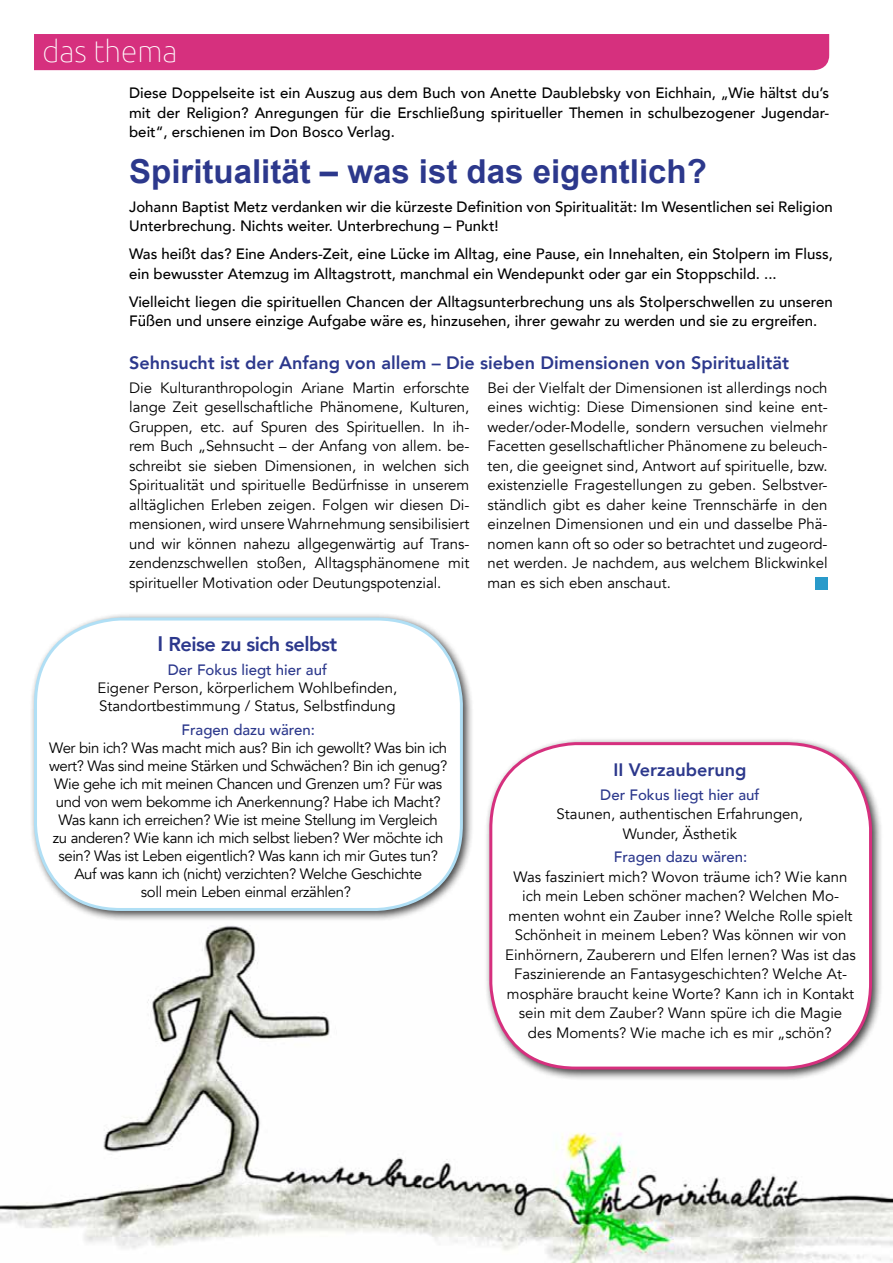
<style>
.page{position:relative;width:893px;height:1263px;background:#fff}
.page>*{position:absolute;margin:0;border:0;box-sizing:border-box;transform-origin:0 0}
.t1{font:700 33px "Arial";color:#2c388c}
.t2{font:100 30px "Ubuntu";color:#fff}
.t3{font:800 19.95px "Avenir";letter-spacing:-.025em;color:#2c388c}
.t4{font:800 18px "Avenir";color:#2c388c}
.t5{font:15px/19.5px "Avenir";color:#000;text-align:center}
.t6{font:500 15px/19.5px "Avenir";color:#000}
.t7{font:15px/18px "Avenir";letter-spacing:-.025em;color:#000;text-align:center}
.t8{font:500 15px "Avenir";color:#2c388c}
.s1{font-size:21px}
</style>
<div class="page">
<img style="left:0;top:925px;width:893px;height:338px">
<div style="left:34px;top:34px;width:795px;height:36px;background:#d6307e"></div>
<div style="left:29px;top:612px;width:445px;height:310px;background:#000;opacity:.75"></div>
<div style="left:36px;top:619px;width:425px;height:290px;background:#fff;border-radius:85px"></div>
<div style="left:34px;top:617px;width:429px;height:294px;border:3px solid #b0dff5;border-radius:85px"></div>
<div style="left:484px;top:737px;width:399px;height:344px;background:#000;opacity:.75"></div>
<div style="left:491px;top:744px;width:379px;height:324px;background:#fff;border-radius:85px"></div>
<div style="left:489px;top:742px;width:383px;height:327px;border:3px solid #d6307e;border-radius:85px"></div>
<div style="left:815px;top:577px;width:13px;height:13px;background:#299aca"></div>
<h2 class="t2" style="left:43px;top:31px;width:137px">das thema</h2>
<p class="t6" style="left:129px;top:83px;width:701px;text-align:justify">Diese Doppelseite ist ein Auszug aus dem Buch von Anette Daublebsky von Eichhain, „Wie hältst du’s mit der Religion? Anregungen für die Erschließung spiritueller Themen in schulbezogener Jugendar&shy;beit“, erschienen im Don Bosco Verlag.</p>
<h1 class="t1" style="left:129px;top:149px;width:579px">Spiritualität – was ist das eigentlich?</h1>
<p class="t6" style="left:129px;top:196px;width:705px">Johann Baptist Metz verdanken wir die kürzeste Definition von Spiritualität: Im Wesentlichen sei Religion<br>Unterbrechung. Nichts weiter. Unterbrechung – Punkt!</p>
<p class="t6" style="left:129px;top:243px;width:705px">Was heißt das? Eine Anders-Zeit, eine Lücke im Alltag, eine Pause, ein Innehalten, ein Stolpern im Fluss, ein bewusster Atemzug im Alltagstrott, manchmal ein Wendepunkt oder gar ein Stoppschild. ...</p>
<p class="t6" style="left:129px;top:291px;width:705px">Vielleicht liegen die spirituellen Chancen der Alltagsunterbrechung uns als Stolperschwellen zu unseren<br>Füßen und unsere einzige Aufgabe wäre es, hinzusehen, ihrer gewahr zu werden und sie zu ergreifen.</p>
<p class="t4" style="left:129px;top:349px;width:662px">Sehnsucht ist der Anfang von allem – Die sieben Dimensionen von Spiritualität</p>
<p class="t5" style="left:129px;top:378px;width:342px;text-align:justify">Die Kulturanthropologin Ariane Martin erforschte lange Zeit gesellschaftliche Phänomene, Kulturen, Gruppen, etc. auf Spuren des Spirituellen. In ih&shy;rem Buch „Sehnsucht – der Anfang von allem. be&shy;schreibt sie sieben Dimensionen, in welchen sich Spiritualität und spirituelle Bedürfnisse in unserem alltäglichen Erleben zeigen. Folgen wir diesen Di&shy;mensionen, wird unsere Wahrnehmung sensibilisiert und wir können nahezu allgegenwärtig auf Trans&shy;zendenzschwellen stoßen, Alltagsphänomene mit spiritueller Motivation oder Deutungspotenzial.</p>
<p class="t5" style="left:487px;top:378px;width:342px;text-align:justify">Bei der Vielfalt der Dimensionen ist allerdings noch eines wichtig: Diese Dimensionen sind keine ent&shy;weder/oder-Modelle, sondern versuchen vielmehr Facetten gesellschaftlicher Phänomene zu beleuch&shy;ten, die geeignet sind, Antwort auf spirituelle, bzw. existenzielle Fragestellungen zu geben. Selbstver&shy;ständlich gibt es daher keine Trennschärfe in den einzelnen Dimensionen und ein und dasselbe Phä&shy;nomen kann oft so oder so betrachtet und zugeord&shy;net werden. Je nachdem, aus welchem Blickwinkel man es sich eben anschaut.</p>
<h3 class="t3" style="left:158px;top:628px;width:181px"><span class="s1">I</span> Reise zu sich selbst</h3>
<p class="t8" style="left:168px;top:656px;width:161px">Der Fokus liegt hier auf</p>
<p class="t5" style="left:97px;top:679px;width:302px;line-height:18px;text-align:left">Eigener Person, körperlichem Wohlbefinden,<br>Standortbestimmung / Status, Selbstfindung</p>
<p class="t8" style="left:181px;top:716px;width:135px">Fragen dazu wären:</p>
<p class="t7" style="left:49px;top:739px;width:400px">Wer bin ich? Was macht mich aus? Bin ich gewollt? Was bin ich wert? Was sind meine Stärken und Schwächen? Bin ich genug?<br>Wie gehe ich mit meinen Chancen und Grenzen um? Für was und von wem bekomme ich Anerkennung? Habe ich Macht?<br>Was kann ich erreichen? Wie ist meine Stellung im Vergleich<br>zu anderen? Wie kann ich mich selbst lieben? Wer möchte ich sein? Was ist Leben eigentlich? Was kann ich mir Gutes tun?<br>Auf was kann ich (nicht) verzichten? Welche Geschichte<br>soll mein Leben einmal erzählen?</p>
<p class="t4" style="left:613px;top:756px;width:135px">II Verzauberung</p>
<p class="t8" style="left:600px;top:781px;width:161px">Der Fokus liegt hier auf</p>
<p class="t5" style="left:557px;top:804px;width:248px">Staunen, authentischen Erfahrungen,<br>Wunder, Ästhetik</p>
<p class="t8" style="left:614px;top:844px;width:135px">Fragen dazu wären:</p>
<p class="t5" style="left:505px;top:867px;width:352px">Was fasziniert mich? Wovon träume ich? Wie kann ich mein Leben schöner machen? Welchen Mo&shy;menten wohnt ein Zauber inne? Welche Rolle spielt Schönheit in meinem Leben? Was können wir von Einhörnern, Zauberern und Elfen lernen? Was ist das Faszinierende an Fantasygeschichten? Welche At&shy;mosphäre braucht keine Worte? Kann ich in Kontakt sein mit dem Zauber? Wann spüre ich die Magie des Moments? Wie mache ich es mir „schön?</p>
</div>
